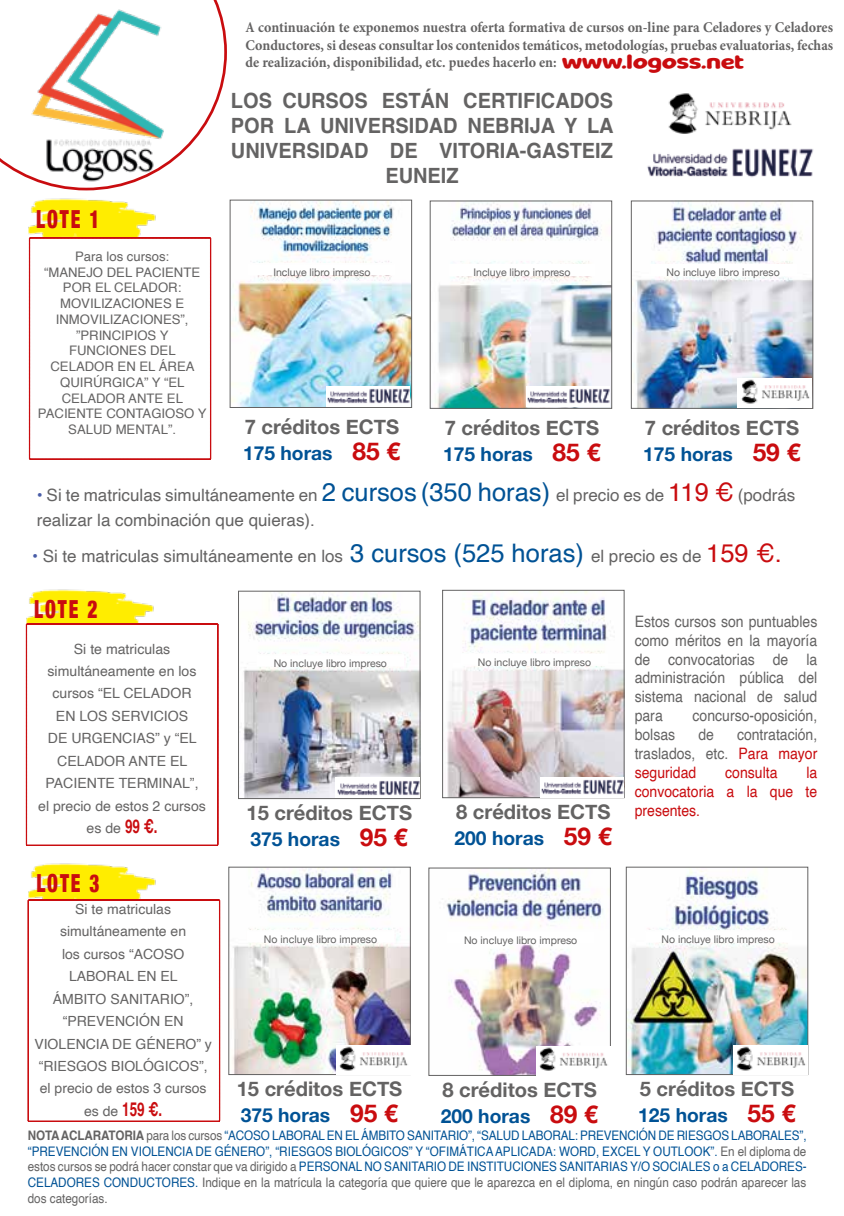
<style>
.page{position:relative;width:844px;height:1216px;background:#fff}
.page>*{position:absolute;margin:0;border:0;box-sizing:border-box;transform-origin:0 0}
.t1{font:900 condensed 24.85px "Helvetica Neue";letter-spacing:.1em;color:#c90c0f;scale:.78 1}
.t2{font:700 21px/25.2px "Helvetica";color:#646363;text-align:center;scale:.95 1}
.t3{font:700 20.12px "Helvetica Neue";color:#646363}
.t4{font:700 19.25px "Helvetica Neue";color:#005295}
.t5{font:700 19.25px "Helvetica";color:#c90c0f;scale:.7 1}
.t6{font:16.97px/25.6px "Helvetica";color:#646363}
.t7{font:15.75px/18.9px "Helvetica";color:#646363;text-align:justify;scale:.89 1}
.t8{font:15.75px/18.9px "Helvetica";color:#c90c0f;text-align:justify;scale:.89 1}
.t9{font:700 14.88px/17.8px "Minion Pro";color:#646363;text-align:justify;scale:.88 1}
.t10{font:14.17px/22.4px "Helvetica";color:#646363;text-align:center}
.t11{font:14px/22.4px "Helvetica";color:#646363;text-align:center}
.t12{font:13.12px/15.8px "Helvetica";color:#005295;text-align:justify;scale:.89 1}
.t13{font:13.12px/15.8px "Helvetica";color:#646363;text-align:center}
.t14{font:10.5px "Helvetica Neue";color:#646363}
.s1{font-family:"Milky Nice";font-weight:400;font-size:19.07px;color:#c90c0f}
.s2{font-size:24.5px;color:#c90c0f}
.s3{color:#495da7}
.s4{font-size:25.55px;color:#005295}
.s5{font-size:25.55px;color:#c90c0f}
.s6{font-weight:700;font-size:19.25px;color:#c90c0f}
.s7{font-weight:400;font-size:14px;color:#646363}
.s8{color:#c90c0f}
.s9{font-weight:700;color:#646363}
.s10{color:#646363}
</style>
<div class="page">
<img style="left:29px;top:863px;width:127px;height:36px">
<img style="left:27px;top:589px;width:127px;height:34px">
<img style="left:29px;top:202px;width:127px;height:35px">
<img style="left:232px;top:202px;width:178px;height:203px">
<div style="left:230px;top:200px;width:182px;height:207px;border:1px solid #646363"></div>
<div style="left:248px;top:263px;width:148px;height:12px;background:#fff"></div>
<img style="left:435px;top:203px;width:174px;height:203px">
<div style="left:448px;top:264px;width:147px;height:12px;background:#fff"></div>
<svg style="left:29px;top:237px;width:182px;height:223px"></svg>
<img style="left:447px;top:592px;width:175px;height:203px">
<div style="left:442px;top:590px;width:182px;height:207px;border:1px solid #646363"></div>
<div style="left:460px;top:653px;width:148px;height:12px;background:#fff"></div>
<img style="left:633px;top:203px;width:177px;height:203px">
<div style="left:631px;top:201px;width:181px;height:207px;border:1px solid #646363"></div>
<div style="left:649px;top:264px;width:147px;height:12px;background:#fff"></div>
<img style="left:243px;top:593px;width:175px;height:203px">
<div style="left:238px;top:591px;width:182px;height:207px;border:1px solid #646363"></div>
<div style="left:256px;top:654px;width:148px;height:12px;background:#fff"></div>
<img style="left:232px;top:868px;width:176px;height:204px">
<div style="left:228px;top:866px;width:182px;height:208px;border:1px solid #646363"></div>
<div style="left:246px;top:930px;width:148px;height:12px;background:#fff"></div>
<img style="left:442px;top:869px;width:161px;height:204px">
<div style="left:428px;top:867px;width:182px;height:208px;border:1px solid #646363"></div>
<div style="left:446px;top:931px;width:148px;height:12px;background:#fff"></div>
<img style="left:628px;top:870px;width:177px;height:202px">
<div style="left:626px;top:866px;width:181px;height:208px;border:1px solid #646363"></div>
<div style="left:644px;top:930px;width:147px;height:12px;background:#fff"></div>
<svg style="left:28px;top:899px;width:192px;height:222px"></svg>
<svg style="left:26px;top:623px;width:192px;height:222px"></svg>
<svg style="left:0;top:0;width:227px;height:175px"></svg>
<img style="left:22px;top:0;width:172px;height:202px">
<img style="left:336px;top:1045px;width:74px;height:29px">
<img style="left:536px;top:1046px;width:74px;height:29px">
<img style="left:733px;top:1045px;width:74px;height:29px">
<img style="left:668px;top:93px;width:124px;height:41px">
<img style="left:647px;top:148px;width:166px;height:30px">
<img style="left:540px;top:777px;width:83px;height:20px">
<img style="left:336px;top:777px;width:83px;height:20px">
<img style="left:326px;top:386px;width:84px;height:20px">
<img style="left:526px;top:386px;width:83px;height:20px">
<img style="left:737px;top:378px;width:74px;height:29px">
<p class="t9" style="left:245px;top:18px;width:669px">A continuación te exponemos nuestra oferta formativa de cursos on-line para Celadores y Celadores Conductores, si deseas consultar los contenidos temáticos, metodologías, pruebas evaluatorias, fechas de realización, disponibilidad, etc. puedes hacerlo en: <span class="s1">www.logoss.net</span></p>
<h1 class="t1" style="left:36px;top:198px;width:83px">LOTE 1</h1>
<p class="t13" style="left:38px;top:249px;width:170px">Para los cursos:<br>“MANEJO DEL PACIENTE<br>POR EL CELADOR:<br>MOVILIZACIONES E<br>INMOVILIZACIONES”, ”PRINCIPIOS Y<br>FUNCIONES DEL<br>CELADOR EN EL ÁREA<br>QUIRÚRGICA” Y “EL<br>CELADOR ANTE EL<br>PACIENTE CONTAGIOSO Y<br>SALUD MENTAL”.</p>
<h2 class="t2" style="left:231px;top:90px;width:404px">LOS CURSOS ESTÁN CERTIFICADOS<br>POR LA UNIVERSIDAD NEBRIJA Y LA<br>UNIVERSIDAD DE VITORIA-GASTEIZ<br>EUNEIZ</h2>
<p class="t14" style="left:273px;top:264px;width:99px">Incluye libro impreso</p>
<p class="t14" style="left:473px;top:265px;width:99px">Incluye libro impreso</p>
<h3 class="t3" style="left:245px;top:411px;width:156px">7 créditos ECTS</h3>
<h3 class="t4" style="left:243px;top:438px;width:159px">175 horas <span class="s2">85 €</span></h3>
<h3 class="t3" style="left:444px;top:412px;width:156px">7 créditos ECTS</h3>
<h3 class="t4" style="left:443px;top:439px;width:159px">175 horas <span class="s2">85 €</span></h3>
<p class="t14" style="left:666px;top:265px;width:115px">No incluye libro impreso</p>
<h3 class="t3" style="left:644px;top:412px;width:156px">7 créditos ECTS</h3>
<h3 class="t4" style="left:643px;top:439px;width:159px">175 horas <span class="s2">59 €</span></h3>
<p class="t6" style="left:37px;top:482px;width:760px"><span class="s3">•</span> Si te matriculas simultáneamente en <span class="s4">2 cursos (350 horas)</span> el precio es de <span class="s5">119 €</span> (podrás realizar la combinación que quieras).</p>
<p class="t6" style="left:32px;top:543px;width:751px"><span class="s3">•</span> Si te matriculas simultáneamente en los <span class="s4">3 cursos (525 horas)</span> el precio es de <span class="s5">159 €.</span></p>
<h1 class="t1" style="left:34px;top:589px;width:83px">LOTE 2</h1>
<p class="t10" style="left:38px;top:637px;width:169px">Si te matriculas simultáneamente en los cursos “EL CELADOR<br>EN LOS SERVICIOS<br>DE URGENCIAS” y “EL<br>CELADOR ANTE EL<br>PACIENTE TERMINAL”,<br>el precio de estos 2 cursos es de <span class="s6">99 €.</span></p>
<h1 class="t1" style="left:36px;top:862px;width:83px">LOTE 3</h1>
<p class="t11" style="left:34px;top:898px;width:179px">Si te matriculas simultáneamente en<br>los cursos “ACOSO<br>LABORAL EN EL<br>ÁMBITO SANITARIO”, “PREVENCIÓN EN<br>VIOLENCIA DE GÉNERO” y “RIESGOS BIOLÓGICOS”, el precio de estos 3 cursos</p>
<h3 class="t5" style="left:84px;top:1097px;width:113px"><span class="s7">es de</span> 159 €.</h3>
<p class="t14" style="left:273px;top:655px;width:115px">No incluye libro impreso</p>
<h3 class="t3" style="left:246px;top:797px;width:167px">15 créditos ECTS</h3>
<h3 class="t4" style="left:250px;top:823px;width:159px">375 horas <span class="s2">95 €</span></h3>
<p class="t14" style="left:264px;top:931px;width:115px">No incluye libro impreso</p>
<h3 class="t3" style="left:237px;top:1072px;width:167px">15 créditos ECTS</h3>
<h3 class="t4" style="left:241px;top:1099px;width:159px">375 horas <span class="s2">95 €</span></h3>
<p class="t14" style="left:477px;top:654px;width:115px">No incluye libro impreso</p>
<h3 class="t3" style="left:456px;top:796px;width:156px">8 créditos ECTS</h3>
<h3 class="t4" style="left:454px;top:822px;width:159px">200 horas <span class="s2">59 €</span></h3>
<p class="t7" style="left:634px;top:612px;width:207px">Estos cursos son puntuables como méritos en la mayoría de convocatorias de la administración pública del sistema nacional de salud para</p>
<p class="t7" style="left:692px;top:706px;width:142px">concurso-oposición,</p>
<p class="t7" style="left:634px;top:725px;width:207px;text-indent:102px">contratación, traslados, etc. <span class="s8">Para mayor seguridad</span></p>
<p class="t7" style="left:634px;top:725px;width:47px">bolsas</p>
<p class="t7" style="left:698px;top:725px;width:19px">de</p>
<p class="t8" style="left:634px;top:763px;width:207px;text-indent:172px">la convocatoria a la que te presentes.</p>
<p class="t8" style="left:725px;top:763px;width:60px">consulta</p>
<p class="t14" style="left:464px;top:932px;width:115px">No incluye libro impreso</p>
<p class="t14" style="left:661px;top:931px;width:115px">No incluye libro impreso</p>
<h3 class="t3" style="left:442px;top:1073px;width:156px">8 créditos ECTS</h3>
<h3 class="t4" style="left:440px;top:1100px;width:159px">200 horas <span class="s2">89 €</span></h3>
<h3 class="t3" style="left:639px;top:1072px;width:156px">5 créditos ECTS</h3>
<h3 class="t4" style="left:638px;top:1099px;width:159px">125 horas <span class="s2">55 €</span></h3>
<p class="t12" style="left:28px;top:1127px;width:876px"><span class="s9">NOTA ACLARATORIA</span> <span class="s10">para los cursos</span> “ACOSO LABORAL EN EL ÁMBITO SANITARIO”, “SALUD LABORAL: PREVENCIÓN DE RIESGOS LABORALES”, “PREVENCIÓN EN VIOLENCIA DE GÉNERO”, “RIESGOS BIOLÓGICOS” Y “OFIMÁTICA APLICADA: WORD, EXCEL Y OUTLOOK”. <span class="s10">En el diploma de estos cursos se podrá hacer constar que va dirigido a</span> PERSONAL NO SANITARIO DE INSTITUCIONES SANITARIAS Y/O SOCIALES o a CELADORES-CELADORES CONDUCTORES. <span class="s10">Indique en la matrícula la categoría que quiere que le aparezca en el diploma, en ningún caso podrán aparecer las dos categorías.</span></p>
</div>
